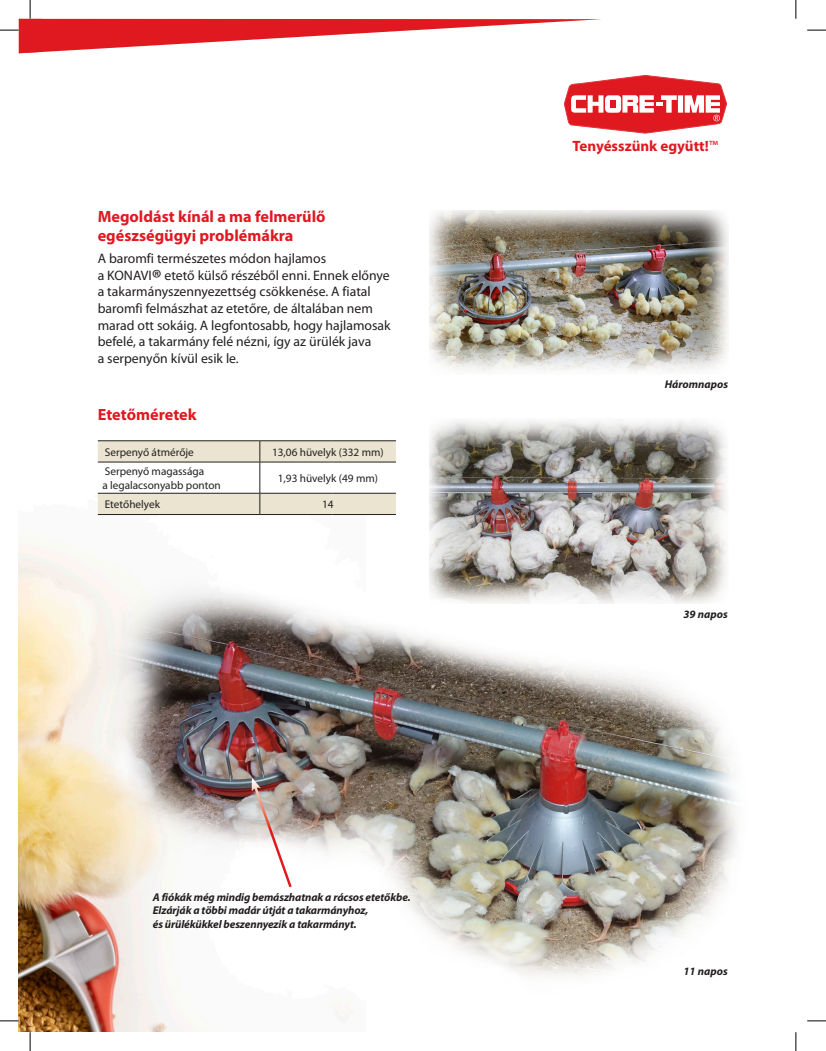
<style>
.page{position:relative;width:826px;height:1051px;background:#fff}
.page>*{position:absolute;margin:0;border:0;box-sizing:border-box;transform-origin:0 0}
.t1{font:700 16.25px/19.5px "Myriad Pro";color:#e01921}
.t2{font:700 15px "Myriad Pro";color:#e01921}
.t3{font:13.75px/16.5px "Myriad Pro";color:#231f20}
.t4{font:italic 700 11.25px/13.5px "Myriad Pro";letter-spacing:-.01em;color:#231f20}
.t5{font:11.25px/13.8px "Myriad Pro";color:#231f20}
.s1{font-size:23.75px}
.s2{font-weight:400}
</style>
<div class="page">
<img style="left:19px;top:495px;width:346px;height:536px">
<svg style="left:564px;top:75px;width:162px;height:58px"></svg>
<img style="left:429px;top:421px;width:297px;height:102px">
<img style="left:429px;top:210px;width:299px;height:162px">
<svg style="left:98px;top:440px;width:298px;height:74px"></svg>
<hr style="left:332px;top:493px;width:64px;height:1px;background:#231f20">
<hr style="left:98px;top:514px;width:162px;height:1px;background:#231f20">
<hr style="left:260px;top:514px;width:72px;height:1px;background:#231f20">
<hr style="left:332px;top:514px;width:64px;height:1px;background:#231f20">
<hr style="left:260px;top:440px;width:72px;height:1px;background:#231f20">
<hr style="left:332px;top:440px;width:64px;height:1px;background:#231f20">
<img style="left:77px;top:523px;width:660px;height:508px">
<img style="left:251px;top:777px;width:42px;height:112px">
<svg style="left:807px;top:29px;width:18px;height:2px"></svg>
<svg style="left:0;top:1019px;width:19px;height:2px"></svg>
<svg style="left:807px;top:1020px;width:18px;height:1px"></svg>
<svg style="left:0;top:0;width:601px;height:53px"></svg>
<svg style="left:29px;top:1031px;width:2px;height:19px"></svg>
<svg style="left:795px;top:0;width:1px;height:19px"></svg>
<svg style="left:795px;top:1032px;width:1px;height:18px"></svg>
<p class="t1" style="left:98px;top:206px;width:229px">Megoldást kínál a ma felmerülő egészségügyi problémákra</p>
<p class="t3" style="left:98px;top:250px;width:294px">A baromfi természetes módon hajlamos<br>a KONAVI<span class="s1">®</span> etető külső részéből enni. Ennek előnye a takarmányszennyezettség csökkenése. A fiatal baromfi felmászhat az etetőre, de általában nem marad ott sokáig. A legfontosabb, hogy hajlamosak befelé, a takarmány felé nézni, így az ürülék java<br>a serpenyőn kívül esik le.</p>
<p class="t1" style="left:98px;top:403px;width:100px">Etetőméretek</p>
<p class="t5" style="left:105px;top:444px;width:91px">Serpenyő átmérője</p>
<p class="t5" style="left:272px;top:444px;width:113px">13,06 hüvelyk (332 mm)</p>
<p class="t5" style="left:102px;top:464px;width:120px">Serpenyő magassága<br>a legalacsonyabb ponton</p>
<p class="t5" style="left:278px;top:471px;width:102px">1,93 hüvelyk (49 mm)</p>
<p class="t5" style="left:105px;top:497px;width:57px">Etetőhelyek</p>
<p class="t5" style="left:322px;top:497px;width:13px">14</p>
<p class="t4" style="left:153px;top:889px;width:259px">A fiókák még mindig bemászhatnak a rácsos etetőkbe.<br>Elzárják a többi madár útját a takarmányhoz,<br>és ürülékükkel beszennyezik a takarmányt.</p>
<p class="t2" style="left:572px;top:136px;width:147px">Tenyésszünk együtt!<span class="s2">™</span></p>
<p class="t4" style="left:664px;top:377px;width:65px">Háromnapos</p>
<p class="t4" style="left:683px;top:607px;width:46px">39 napos</p>
<p class="t4" style="left:683px;top:963px;width:46px">11 napos</p>
</div>
